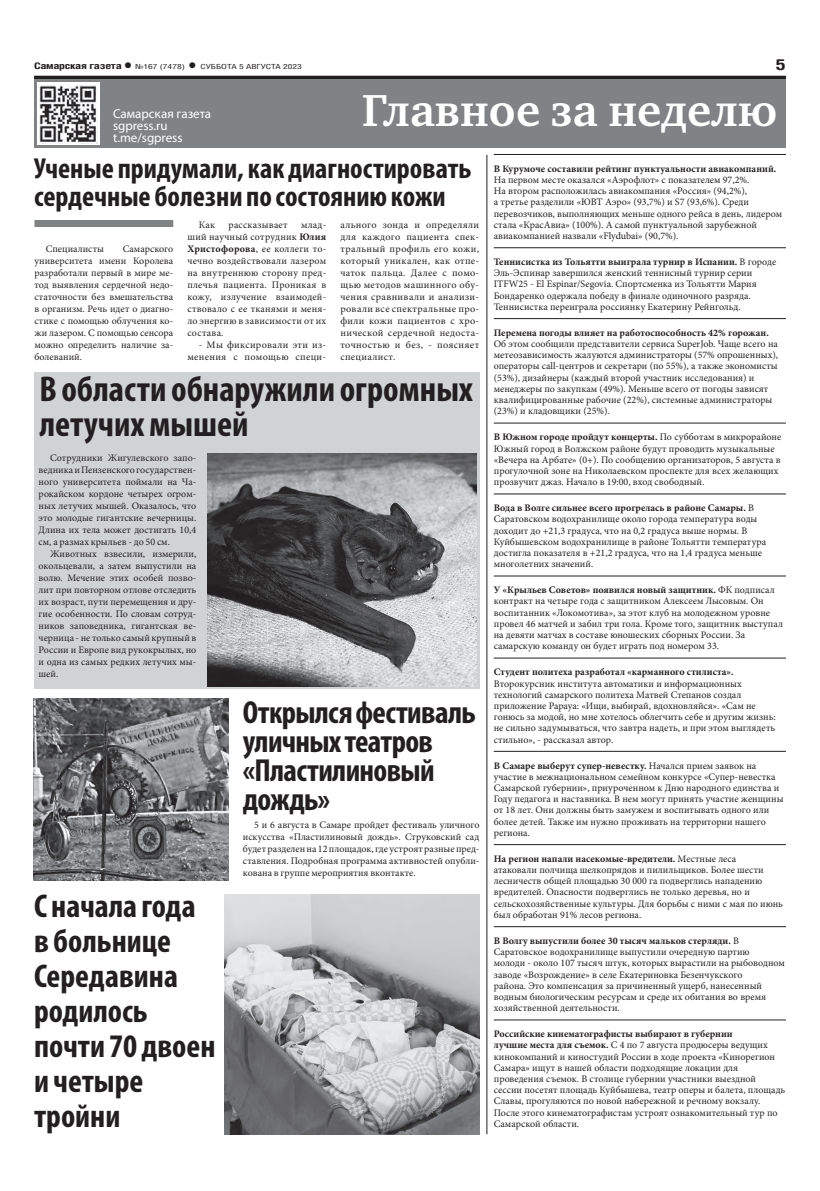
<style>
.page{position:relative;width:820px;height:1191px;background:#fff}
.page>*{position:absolute;margin:0;border:0;box-sizing:border-box;transform-origin:0 0}
.ЗАГОЛОВОК{font:700 46px "Charter C";color:#fff}
.допблок_подзаголовок{font:700 condensed 36px/35px "Myriad Pro";color:#231f20}
.допблок_подзаголовок-2{font:700 condensed 33px/35px "Myriad Pro";color:#231f20}
.допблок_подзаголовок-3{font:700 condensed 32px/29px "Myriad Pro";letter-spacing:-.02em;color:#231f20}
.допблок_подзаголовок-4{font:700 condensed 29px/28px "Myriad Pro";color:#231f20}
.t1{font:700 15px "Helios Cond";color:#231f20;scale:1.4 1}
.КОЛОНТИТУЛ{font:13px "Myriad Pro";color:#fff}
._5-СБ_2_колонки{font:10px/11.2px "Minion Pro";color:#231f20}
.ОСНОВНОЙ{font:10px/12px "Minion Pro";letter-spacing:.01em;color:#231f20;text-align:justify}
.ОСНОВНОЙ-2{font:10px/12px "Minion Pro";letter-spacing:.03em;color:#231f20;text-align:right}
.t2{font:700 9px "Helios Cond";letter-spacing:-.02em;color:#231f20;scale:1.4 1}
.t3{font:7px "Helios Cond";color:#231f20;scale:1.4 1}
.s1{font-size:16px}
.s2{font-weight:700;font-size:16px}
.s3{font-weight:700}
</style>
<div class="page">
<svg style="left:34px;top:76px;width:751px;height:4px;background:#3a3739"></svg>
<div style="left:34px;top:80px;width:751px;height:68px;background:#808285"></div>
<div style="left:37px;top:82px;width:62px;height:63px;background:#fff"></div>
<div style="left:34px;top:372px;width:445px;height:316px;background:#d1d2d4"></div>
<div style="left:34px;top:220px;width:139px;height:7px;background:#808285"></div>
<img style="left:39px;top:85px;width:58px;height:58px">
<hr style="left:486px;top:155px;width:1px;height:979px;background:#231f20">
<hr style="left:493px;top:154px;width:292px;height:1px;background:#231f20">
<hr style="left:493px;top:247px;width:292px;height:1px;background:#231f20">
<hr style="left:493px;top:318px;width:292px;height:1px;background:#231f20">
<hr style="left:493px;top:423px;width:292px;height:1px;background:#231f20">
<hr style="left:493px;top:494px;width:292px;height:1px;background:#231f20">
<hr style="left:493px;top:576px;width:292px;height:1px;background:#231f20">
<hr style="left:493px;top:658px;width:292px;height:1px;background:#231f20">
<hr style="left:493px;top:751px;width:292px;height:1px;background:#231f20">
<hr style="left:493px;top:844px;width:292px;height:1px;background:#231f20">
<hr style="left:493px;top:926px;width:292px;height:1px;background:#231f20">
<hr style="left:493px;top:1019px;width:292px;height:1px;background:#231f20">
<img style="left:224px;top:894px;width:255px;height:240px">
<img style="left:208px;top:454px;width:268px;height:232px">
<img style="left:34px;top:699px;width:194px;height:181px">
<p class="t2" style="left:34px;top:61px;width:72px">Самарская газета <span class="s1">•</span></p>
<p class="t3" style="left:135px;top:63px;width:37px">№167 (7478)</p>
<p class="t3" style="left:188px;top:63px;width:83px"><span class="s2">•</span> СУББОТА 5 АВГУСТА 2023</p>
<p class="t1" style="left:775px;top:55px;width:9px">5</p>
<p class="ЗАГОЛОВОК" style="left:362px;top:86px;width:416px">Главное за неделю</p>
<p class="_5-СБ_2_колонки" style="left:493px;top:163px;width:290px"><span class="s3">В Курумоче составили рейтинг пунктуальности авиакомпаний.<br></span>На первом месте оказался «Аэрофлот» с показателем 97,2%.<br>На втором расположилась авиакомпания «Россия» (94,2%),<br>а третье разделили «ЮВТ Аэро» (93,7%) и S7 (93,6%). Среди перевозчиков, выполняющих меньше одного рейса в день, лидером стала «КрасАвиа» (100%). А самой пунктуальной зарубежной авиакомпанией назвали «Flydubai» (90,7%).</p>
<p class="_5-СБ_2_колонки" style="left:493px;top:256px;width:284px"><span class="s3">Теннисистка из Тольятти выиграла турнир в Испании.</span> В городе Эль-Эспинар завершился женский теннисный турнир серии ITFW25 - El Espinar/Segovia. Спортсменка из Тольятти Мария Бондаренко одержала победу в финале одиночного разряда.<br>Теннисистка переиграла россиянку Екатерину Рейнгольд.</p>
<p class="_5-СБ_2_колонки" style="left:493px;top:327px;width:286px"><span class="s3">Перемена погоды влияет на работоспособность 42% горожан.<br></span>Об этом сообщили представители сервиса SuperJob. Чаще всего на метеозависимость жалуются администраторы (57% опрошенных), операторы call-центров и секретари (по 55%), а также экономисты (53%), дизайнеры (каждый второй участник исследования) и менеджеры по закупкам (49%). Меньше всего от погоды зависят квалифицированные рабочие (22%), системные администраторы (23%) и кладовщики (25%).</p>
<p class="_5-СБ_2_колонки" style="left:493px;top:431px;width:289px"><span class="s3">В Южном городе пройдут концерты.</span> По субботам в микрорайоне Южный город в Волжском районе будут проводить музыкальные «Вечера на Арбате» (0+). По сообщению организаторов, 5 августа в прогулочной зоне на Николаевском проспекте для всех желающих прозвучит джаз. Начало в 19:00, вход свободный.</p>
<p class="_5-СБ_2_колонки" style="left:493px;top:502px;width:274px"><span class="s3">Вода в Волге сильнее всего прогрелась в районе Самары.</span> В Саратовском водохранилище около города температура воды доходит до +21,3 градуса, что на 0,2 градуса выше нормы. В Куйбышевском водохранилище в районе Тольятти температура достигла показателя в +21,2 градуса, что на 1,4 градуса меньше многолетних значений.</p>
<p class="_5-СБ_2_колонки" style="left:493px;top:584px;width:290px"><span class="s3">У «Крыльев Советов» появился новый защитник.</span> ФК подписал контракт на четыре года с защитником Алексеем Лысовым. Он воспитанник «Локомотива», за этот клуб на молодежном уровне провел 46 матчей и забил три гола. Кроме того, защитник выступал на девяти матчах в составе юношеских сборных России. За самарскую команду он будет играть под номером 33.</p>
<p class="_5-СБ_2_колонки" style="left:493px;top:666px;width:283px"><span class="s3">Студент политеха разработал «карманного стилиста».<br></span>Второкурсник института автоматики и информационных технологий самарского политеха Матвей Степанов создал приложение Papaya: «Ищи, выбирай, вдохновляйся». «Сам не гонюсь за модой, но мне хотелось облегчить себе и другим жизнь: не сильно задумываться, что завтра надеть, и при этом выглядеть стильно», - рассказал автор.</p>
<p class="_5-СБ_2_колонки" style="left:493px;top:760px;width:291px"><span class="s3">В Самаре выберут супер-невестку.</span> Начался прием заявок на участие в межнациональном семейном конкурсе «Супер-невестка Самарской губернии», приуроченном к Дню народного единства и Году педагога и наставника. В нем могут принять участие женщины от 18 лет. Они должны быть замужем и воспитывать одного или более детей. Также им нужно проживать на территории нашего региона.</p>
<p class="_5-СБ_2_колонки" style="left:493px;top:853px;width:290px"><span class="s3">На регион напали насекомые-вредители.</span> Местные леса<br>атаковали полчища шелкопрядов и пилильщиков. Более шести лесничеств общей площадью 30 000 га подверглись нападению вредителей. Опасности подверглись не только деревья, но и сельскохозяйственные культуры. Для борьбы с ними с мая по июнь был обработан 91% лесов региона.</p>
<p class="_5-СБ_2_колонки" style="left:493px;top:935px;width:292px"><span class="s3">В Волгу выпустили более 30 тысяч мальков стерляди.</span> В Саратовское водохранилище выпустили очередную партию<br>молоди - около 107 тысяч штук, которых вырастили на рыбоводном заводе «Возрождение» в селе Екатериновка Безенчукского<br>района. Это компенсация за причиненный ущерб, нанесенный водным биологическим ресурсам и среде их обитания во время хозяйственной деятельности.</p>
<p class="_5-СБ_2_колонки" style="left:493px;top:1028px;width:293px"><span class="s3">Российские кинематографисты выбирают в губернии<br>лучшие места для съемок.</span> С 4 по 7 августа продюсеры ведущих кинокомпаний и киностудий России в ходе проекта «Кинорегион Самара» ищут в нашей области подходящие локации для проведения съемок. В столице губернии участники выездной сессии посетят площадь Куйбышева, театр оперы и балета, площадь Славы, прогуляются по новой набережной и речному вокзалу.<br>После этого кинематографистам устроят ознакомительный тур по Самарской области.</p>
<p class="КОЛОНТИТУЛ" style="left:113px;top:105px;width:100px">Самарская газета</p>
<p class="КОЛОНТИТУЛ" style="left:113px;top:117px;width:56px">sgpress.ru</p>
<p class="КОЛОНТИТУЛ" style="left:113px;top:129px;width:71px">t.me/sgpress</p>
<p class="допблок_подзаголовок-4" style="left:34px;top:153px;width:439px">Ученые придумали, как диагностировать сердечные болезни по состоянию кожи</p>
<p class="ОСНОВНОЙ" style="left:199px;top:219px;width:18px">Как</p>
<p class="ОСНОВНОЙ" style="left:228px;top:219px;width:61px">рассказывает</p>
<p class="ОСНОВНОЙ" style="left:340px;top:219px;width:140px">ального зонда и определяли для каждого пациента спек&shy;тральный профиль его кожи, который уникален, как отпе&shy;чаток пальца. Далее с помо&shy;щью методов машинного обу&shy;чения сравнивали и анализи&shy;ровали все спектральные про&shy;фили кожи пациентов с хро&shy;нической сердечной недоста&shy;точностью и без, - поясняет специалист.</p>
<p class="ОСНОВНОЙ" style="left:187px;top:219px;width:140px;text-indent:114px">млад&shy;ший научный сотрудник <span class="s3">Юлия Христофорова</span>, ее коллеги то&shy;чечно воздействовали лазером на внутреннюю сторону пред&shy;плечья пациента. Проникая в кожу, излучение взаимодей&shy;ствовало с ее тканями и меня&shy;ло энергию в зависимости от их состава.</p>
<p class="ОСНОВНОЙ-2" style="left:187px;top:339px;width:140px">- Мы фиксировали эти из&shy;менения с помощью специ-</p>
<p class="ОСНОВНОЙ" style="left:34px;top:243px;width:140px;text-indent:88px">Самарского университета имени Королева разработали первый в мире ме&shy;тод выявления сердечной недо&shy;статочности без вмешательства в организм. Речь идет о диагно&shy;стике с помощью облучения ко&shy;жи лазером. С помощью сенсора можно определить наличие за&shy;болеваний.</p>
<p class="ОСНОВНОЙ" style="left:46px;top:243px;width:60px">Специалисты</p>
<p class="допблок_подзаголовок" style="left:39px;top:371px;width:435px">В области обнаружили огромных летучих мышей</p>
<p class="ОСНОВНОЙ" style="left:39px;top:452px;width:159px;text-indent:11px">Сотрудники Жигулевского запо&shy;ведника и Пензенского государствен&shy;ного университета поймали на Ча&shy;рокайском кордоне четырех огром&shy;ных летучих мышей. Оказалось, что это молодые гигантские вечерницы.<br>Длина их тела может достигать 10,4 см, а размах крыльев - до 50 см.</p>
<p class="ОСНОВНОЙ" style="left:39px;top:548px;width:159px;text-indent:11px">Животных взвесили, измерили, окольцевали, а затем выпустили на волю. Мечение этих особей позво&shy;лит при повторном отлове отследить их возраст, пути перемещения и дру&shy;гие особенности. По словам сотруд&shy;ников заповедника, гигантская ве&shy;черница - не только самый крупный в России и Европе вид рукокрылых, но и одна из самых редких летучих мы&shy;шей.</p>
<p class="допблок_подзаголовок-3" style="left:243px;top:697px;width:234px">Открылся фестиваль уличных театров «Пластилиновый дождь»</p>
<p class="ОСНОВНОЙ" style="left:243px;top:819px;width:238px;text-indent:11px">5 и 6 августа в Самаре пройдет фестиваль уличного искусства «Пластилиновый дождь». Струковский сад будет разделен на 12 площадок, где устроят разные пред&shy;ставления. Подробная программа активностей опубли&shy;кована в группе мероприятия вконтакте.</p>
<p class="допблок_подзаголовок-2" style="left:34px;top:887px;width:183px">С начала года в больнице<br>Середавина родилось почти 70 двоен и четыре тройни</p>
</div>
